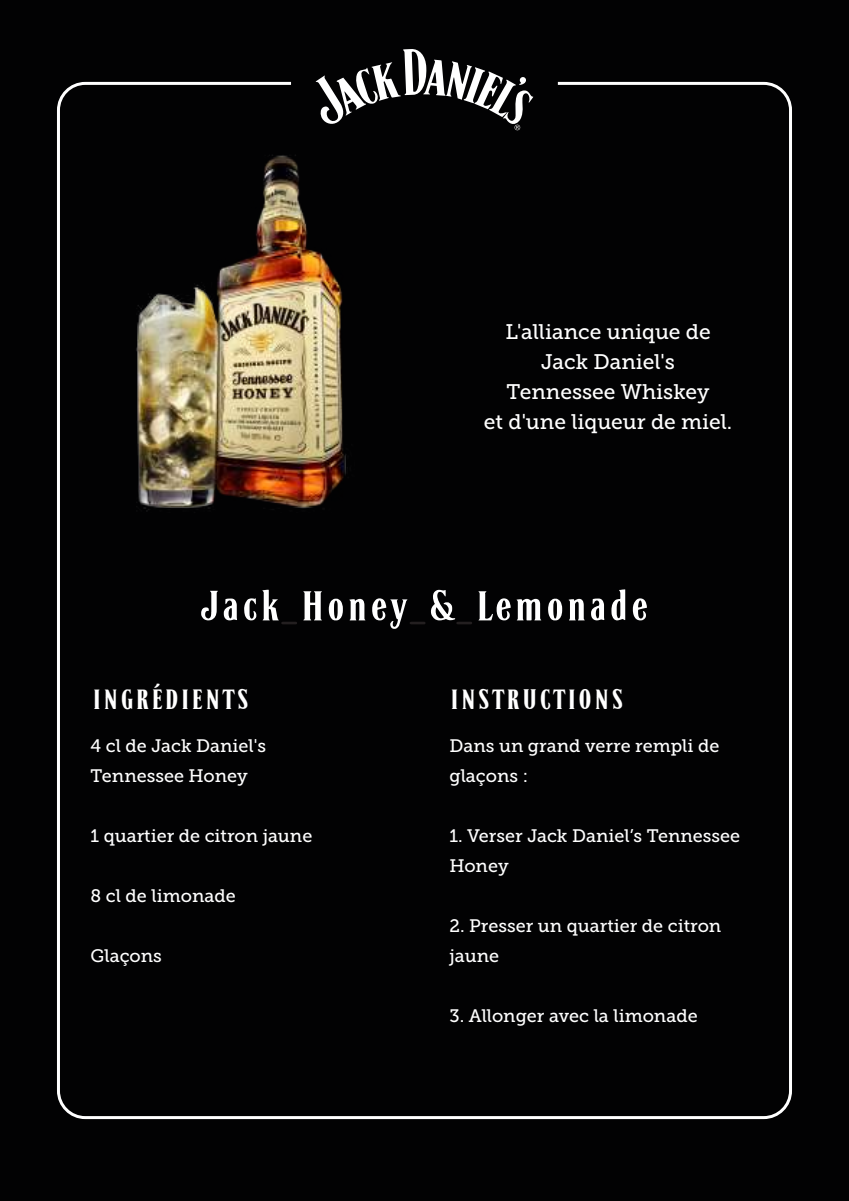
<style>
.page{position:relative;width:849px;height:1201px;background:#fff}
.page>*{position:absolute;margin:0;border:0;box-sizing:border-box;transform-origin:0 0}
.t1{font:54px "Jasper Daniels";letter-spacing:-.005em;color:#fff}
.t2{font:36px "Jasper Daniels";letter-spacing:.01em;color:#fff}
.t3{font:21px/30px "Museo Slab 500";color:#fff;text-align:center}
.t4{font:18px/30px "Museo Slab 500";color:#fff}
.s1{color:#231f20}
</style>
<div class="page">
<div style="left:0;top:0;width:849px;height:1200px;background:#020203"></div>
<img style="left:136px;top:155px;width:210px;height:357px">
<svg style="left:315px;top:49px;width:218px;height:81px"></svg>
<p class="t3" style="left:484px;top:316px;width:250px">L'alliance unique de<br>Jack Daniel's<br>Tennessee Whiskey<br>et d'une liqueur de miel.</p>
<h1 class="t1" style="left:199px;top:579px;width:451px">Jack<span class="s1">_</span>Honey<span class="s1">_</span>&amp;<span class="s1">_</span>Lemonade</h1>
<h2 class="t2" style="left:92px;top:681px;width:159px">INGRÉDIENTS</h2>
<p class="t4" style="left:91px;top:730px;width:177px">4 cl de Jack Daniel's<br>Tennessee Honey</p>
<p class="t4" style="left:91px;top:820px;width:223px">1 quartier de citron jaune</p>
<p class="t4" style="left:91px;top:880px;width:147px">8 cl de limonade</p>
<p class="t4" style="left:91px;top:940px;width:73px">Glaçons</p>
<h2 class="t2" style="left:449px;top:681px;width:176px">INSTRUCTIONS</h2>
<p class="t4" style="left:449px;top:730px;width:271px">Dans un grand verre rempli de glaçons :</p>
<p class="t4" style="left:449px;top:820px;width:292px">1. Verser Jack Daniel’s Tennessee<br>Honey</p>
<p class="t4" style="left:449px;top:910px;width:273px">2. Presser un quartier de citron jaune</p>
<p class="t4" style="left:449px;top:1000px;width:250px">3. Allonger avec la limonade</p>
</div>
